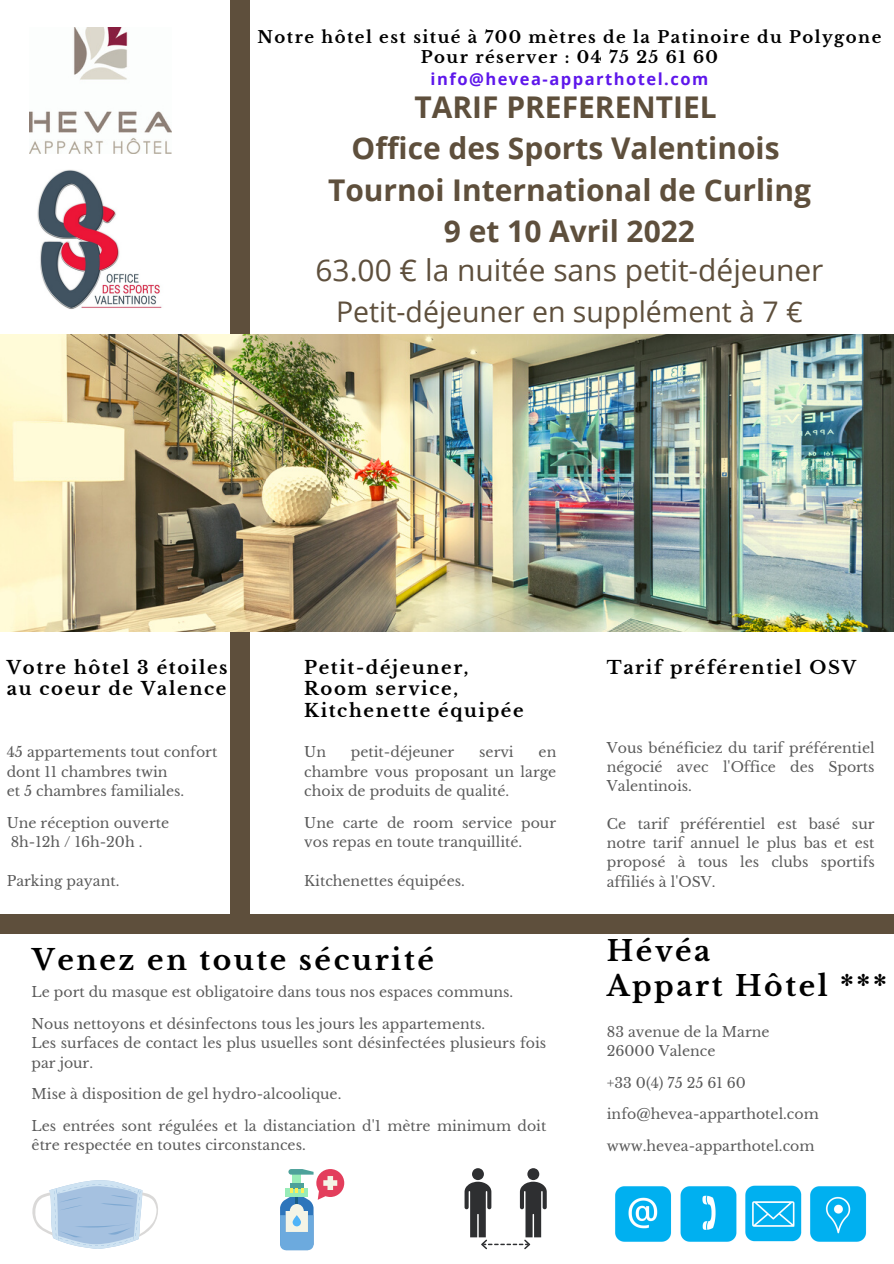
<style>
.page{position:relative;width:894px;height:1264px;background:#fff}
.page>*{position:absolute;margin:0;border:0;box-sizing:border-box;transform-origin:0 0}
.t1{font:700 29.85px "Open Sans";color:#5e4f3c}
.t2{font:29.85px "Open Sans";color:#5e4f3c}
.t3{font:28.5px "Open Sans";color:#5e4f3c}
.t4{font:700 28.2px "Libre Baskerville";letter-spacing:.09em;color:#000}
.t5{font:700 18px "Libre Baskerville";letter-spacing:.09em;color:#000}
.t6{font:700 16.5px "Libre Baskerville";letter-spacing:.09em;color:#000}
.t7{font:700 16.5px "Open Sans";letter-spacing:.09em;color:#5e17eb}
.t8{font:14.1px/19.5px "Libre Baskerville";color:#000}
</style>
<div class="page">
<div style="left:230px;top:0;width:19px;height:924px;background:#5e4f3c"></div>
<img style="left:29px;top:28px;width:142px;height:126px">
<img style="left:0;top:334px;width:893px;height:298px">
<div style="left:0;top:914px;width:893px;height:20px;background:#5e4f3c"></div>
<img style="left:615px;top:1185px;width:252px;height:57px">
<svg style="left:32px;top:1180px;width:126px;height:68px"></svg>
<svg style="left:280px;top:1169px;width:64px;height:81px"></svg>
<svg style="left:292px;top:1215px;width:9px;height:11px"></svg>
<svg style="left:464px;top:1168px;width:82px;height:81px"></svg>
<img style="left:37px;top:170px;width:125px;height:139px">
<p class="t6" style="left:257px;top:27px;width:625px">Notre hôtel est situé à 700 mètres de la Patinoire du Polygone</p>
<p class="t6" style="left:421px;top:47px;width:298px">Pour réserver : 04 75 25 61 60</p>
<p class="t7" style="left:430px;top:67px;width:279px">info@hevea-apparthotel.com</p>
<p class="t1" style="left:414px;top:86px;width:303px">TARIF PREFERENTIEL</p>
<p class="t1" style="left:351px;top:127px;width:429px">Office des Sports Valentinois</p>
<p class="t1" style="left:328px;top:169px;width:484px">Tournoi International de Curling</p>
<p class="t1" style="left:444px;top:210px;width:252px">9 et 10 Avril 2022</p>
<p class="t2" style="left:315px;top:249px;width:509px">63.00 € la nuitée sans petit-déjeuner</p>
<p class="t3" style="left:336px;top:291px;width:468px">Petit-déjeuner en supplément à 7 €</p>
<p class="t5" style="left:7px;top:656px;width:222px">Votre hôtel 3 étoiles</p>
<p class="t5" style="left:7px;top:678px;width:221px">au coeur de Valence</p>
<p class="t8" style="left:7px;top:742px;width:212px">45 appartements tout confort dont 11 chambres twin<br>et 5 chambres familiales.</p>
<p class="t8" style="left:7px;top:813px;width:164px">Une réception ouverte<br>8h-12h / 16h-20h .</p>
<p class="t8" style="left:7px;top:871px;width:114px">Parking payant.</p>
<p class="t5" style="left:304px;top:656px;width:166px">Petit-déjeuner,</p>
<p class="t5" style="left:304px;top:678px;width:155px">Room service,</p>
<p class="t5" style="left:304px;top:699px;width:221px">Kitchenette équipée</p>
<p class="t8" style="left:304px;top:742px;width:23px">Un</p>
<p class="t8" style="left:351px;top:742px;width:105px">petit-déjeuner</p>
<p class="t8" style="left:479px;top:742px;width:36px">servi</p>
<p class="t8" style="left:304px;top:742px;width:253px;text-align:justify;text-indent:234px">en chambre vous proposant un large choix de produits de qualité.</p>
<p class="t8" style="left:304px;top:813px;width:253px">Une carte de room service pour vos repas en toute tranquillité.</p>
<p class="t8" style="left:304px;top:871px;width:162px">Kitchenettes équipées.</p>
<p class="t5" style="left:606px;top:656px;width:251px">Tarif préférentiel OSV</p>
<p class="t8" style="left:606px;top:738px;width:269px;text-align:justify">Vous bénéficiez du tarif préférentiel négocié avec l'Office des Sports Valentinois.</p>
<p class="t8" style="left:606px;top:814px;width:269px;text-align:justify">Ce tarif préférentiel est basé sur notre tarif annuel le plus bas et est proposé à tous les clubs sportifs affiliés à l'OSV.</p>
<p class="t4" style="left:32px;top:942px;width:403px">Venez en toute sécurité</p>
<p class="t8" style="left:32px;top:982px;width:483px">Le port du masque est obligatoire dans tous nos espaces communs.</p>
<p class="t8" style="left:32px;top:1013px;width:516px">Nous nettoyons et désinfectons tous les jours les appartements.<br>Les surfaces de contact les plus usuelles sont désinfectées plusieurs fois par jour.</p>
<p class="t8" style="left:32px;top:1084px;width:311px">Mise à disposition de gel hydro-alcoolique.</p>
<p class="t8" style="left:32px;top:1116px;width:516px">Les entrées sont régulées et la distanciation d'1 mètre minimum doit être respectée en toutes circonstances.</p>
<p class="t4" style="left:606px;top:933px;width:105px">Hévéa</p>
<p class="t4" style="left:606px;top:968px;width:281px">Appart Hôtel ***</p>
<p class="t8" style="left:606px;top:1021px;width:164px">83 avenue de la Marne<br>26000 Valence</p>
<p class="t8" style="left:606px;top:1072px;width:141px">+33 0(4) 75 25 61 60</p>
<p class="t8" style="left:606px;top:1104px;width:213px">info@hevea-apparthotel.com</p>
<p class="t8" style="left:606px;top:1135px;width:209px">www.hevea-apparthotel.com</p>
</div>
